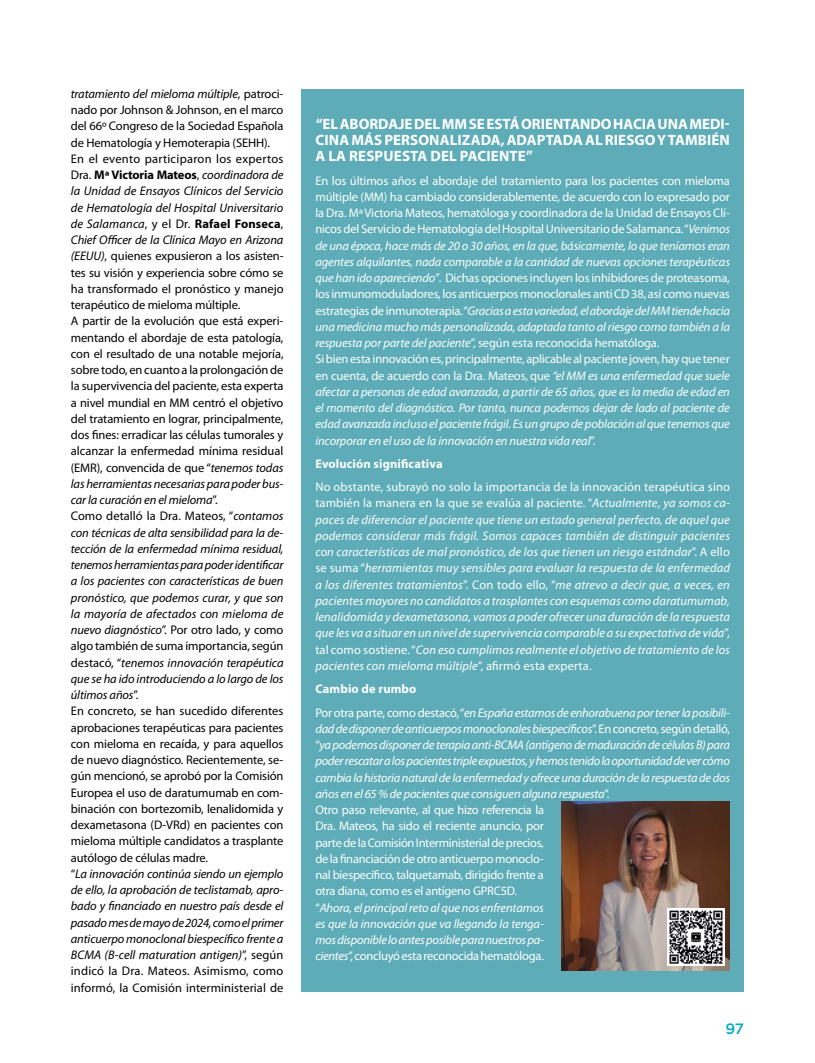
<style>
.page{position:relative;width:815px;height:1063px;background:#fff}
.page>*{position:absolute;margin:0;border:0;box-sizing:border-box;transform-origin:0 0}
.t1{font:700 15px/16.2px "Myriad Pro";letter-spacing:.005em;color:#fff;text-align:justify}
.t2{font:500 15px "Gotham";color:#00aec3}
.t3{font:italic 12.5px/16.2px "Myriad Pro";letter-spacing:-.01em;color:#fff}
.t4{font:12.5px/16.2px "Myriad Pro";letter-spacing:-.01em;color:#000}
.t5{font:700 12.5px "Myriad Pro";letter-spacing:.01em;color:#fff}
.s1{font-style:italic}
.s2{font-weight:700}
.s3{font-style:normal}
.s4{font-weight:700;font-style:normal}
</style>
<div class="page">
<div style="left:301px;top:89px;width:443px;height:903px;background:#5dacb8"></div>
<img style="left:562px;top:802px;width:168px;height:169px">
<img style="left:667px;top:908px;width:57px;height:57px">
<p class="t4" style="left:71px;top:85px;width:214px"><span class="s1">tratamiento del mieloma múltiple</span>, patroci&shy;nado por Johnson &amp; Johnson, en el marco del 66º Congreso de la Sociedad Española de Hematología y Hemoterapia (SEHH).<br>En el evento participaron los expertos Dra. <span class="s2">Mª Victoria Mateos</span>, <span class="s1">coordinadora de la Unidad de Ensayos Clínicos del Servicio de Hematología del Hospital Universitario de Salamanca</span>, y el Dr. <span class="s2">Rafael Fonseca</span>, <span class="s1">Chief Officer de la Clínica Mayo en Arizona (EEUU)</span>, quienes expusieron a los asisten&shy;tes su visión y experiencia sobre cómo se ha transformado el pronóstico y manejo terapéutico de mieloma múltiple.<br>A partir de la evolución que está experi&shy;mentando el abordaje de esta patología, con el resultado de una notable mejoría, sobre todo, en cuanto a la prolongación de la supervivencia del paciente, esta experta a nivel mundial en MM centró el objetivo del tratamiento en lograr, principalmente, dos fines: erradicar las células tumorales y alcanzar la enfermedad mínima residual (EMR), convencida de que “<span class="s1">tenemos todas las herramientas necesarias para poder bus&shy;car la curación en el mieloma</span>”.<br>Como detalló la Dra. Mateos, “<span class="s1">contamos con técnicas de alta sensibilidad para la de&shy;tección de la enfermedad mínima residual, tenemos herramientas para poder identificar a los pacientes con características de buen pronóstico, que podemos curar, y que son la mayoría de afectados con mieloma de nuevo diagnóstico</span>”. Por otro lado, y como algo también de suma importancia, según destacó, “<span class="s1">tenemos innovación terapéutica que se ha ido introduciendo a lo largo de los últimos años</span>”.<br>En concreto, se han sucedido diferentes aprobaciones terapéuticas para pacientes con mieloma en recaída, y para aquellos de nuevo diagnóstico. Recientemente, se&shy;gún mencionó, se aprobó por la Comisión Europea el uso de daratumumab en com&shy;binación con bortezomib, lenalidomida y dexametasona (D-VRd) en pacientes con mieloma múltiple candidatos a trasplante autólogo de células madre.<br>“<span class="s1">La innovación continúa siendo un ejemplo de ello, la aprobación de teclistamab, apro&shy;bado y financiado en nuestro país desde el pasado mes de mayo de 2024, como el primer anticuerpo monoclonal biespecífico frente a BCMA (B-cell maturation antigen)</span>”, según indicó la Dra. Mateos. Asimismo, como informó, la Comisión interministerial de</p>
<p class="t1" style="left:316px;top:115px;width:416px">“EL ABORDAJE DEL MM SE ESTÁ ORIENTANDO HACIA UNA MEDI-CINA MÁS PERSONALIZADA, ADAPTADA AL RIESGO Y TAMBIÉN A LA RESPUESTA DEL PACIENTE”</p>
<p class="t3" style="left:315px;top:172px;width:416px"><span class="s3">En los últimos años el abordaje del tratamiento para los pacientes con mieloma múltiple (MM) ha cambiado considerablemente, de acuerdo con lo expresado por la Dra. Mª Victoria Mateos, hematóloga y coordinadora de la Unidad de Ensayos Clí&shy;nicos del Servicio de Hematología del Hospital Universitario de Salamanca. “</span>Venimos de una época, hace más de 20 o 30 años, en la que, básicamente, lo que teníamos eran agentes alquilantes, nada comparable a la cantidad de nuevas opciones terapéuticas que han ido apareciendo”<span class="s3">. Dichas opciones incluyen los inhibidores de proteasoma, los inmunomoduladores, los anticuerpos monoclonales anti CD 38, así como nuevas estrategias de inmunoterapia. “</span>Gracias a esta variedad, el abordaje del MM tiende hacia una medicina mucho más personalizada, adaptada tanto al riesgo como también a la respuesta por parte del paciente<span class="s3">”, según esta reconocida hematóloga.<br>Si bien esta innovación es, principalmente, aplicable al paciente joven, hay que tener en cuenta, de acuerdo con la Dra. Mateos, que</span> “el MM es una enfermedad que suele afectar a personas de edad avanzada, a partir de 65 años, que es la media de edad en el momento del diagnóstico. Por tanto, nunca podemos dejar de lado al paciente de edad avanzada incluso el paciente frágil. Es un grupo de población al que tenemos que incorporar en el uso de la innovación en nuestra vida real<span class="s3">”.</span></p>
<p class="t5" style="left:315px;top:455px;width:129px">Evolución significativa</p>
<p class="t3" style="left:315px;top:479px;width:416px;text-align:justify"><span class="s3">No obstante, subrayó no solo la importancia de la innovación terapéutica sino también la manera en la que se evalúa al paciente. “</span>Actualmente<span class="s3">,</span> ya somos ca&shy;paces de diferenciar el paciente que tiene un estado general perfecto, de aquel que podemos considerar más frágil. Somos capaces también de distinguir pacientes con características de mal pronóstico, de los que tienen un riesgo estándar<span class="s3">”. A ello se suma “</span>herramientas muy sensibles para evaluar la respuesta de la enfermedad a los diferentes tratamientos<span class="s3">”. Con todo ello, “</span>me atrevo a decir que, a veces, en pacientes mayores no candidatos a trasplantes con esquemas como daratumumab, lenalidomida y dexametasona, vamos a poder ofrecer una duración de la respuesta que les va a situar en un nivel de supervivencia comparable a su expectativa de vida<span class="s3">”, tal como sostiene. “</span>Con eso cumplimos realmente el objetivo de tratamiento de los pacientes con mieloma múltiple<span class="s3">”, afirmó esta experta.</span></p>
<p class="t3" style="left:315px;top:677px;width:416px;line-height:23.4px"><span class="s4">Cambio de rumbo<br></span><span class="s3">Por otra parte, como destacó, “</span>en España estamos de enhorabuena por tener la posibili-</p>
<p class="t3" style="left:315px;top:720px;width:416px">dad de disponer de anticuerpos monoclonales biespecíficos<span class="s3">”. En concreto, según detalló, “</span>ya podemos disponer de terapia anti-BCMA (antígeno de maduración de células B) para poder rescatar a los pacientes triple expuestos, y hemos tenido la oportunidad de ver cómo cambia la historia natural de la enfermedad y ofrece una duración de la respuesta de dos años en el 65 % de pacientes que consiguen alguna respuesta<span class="s3">”.<br>Otro paso relevante, al que hizo referencia la<br>Dra. Mateos, ha sido el reciente anuncio, por<br>parte de la Comisión Interministerial de precios,<br>de la financiación de otro anticuerpo monoclo-<br>nal biespecífico, talquetamab, dirigido frente a<br>otra diana, como es el antígeno GPRC5D.<br>“</span>Ahora, el principal reto al que nos enfrentamos<br>es que la innovación que va llegando la tenga-<br>mos disponible lo antes posible para nuestros pa-<br>cientes<span class="s3">”, concluyó esta reconocida hematóloga.</span></p>
<p class="t2" style="left:725px;top:1018px;width:20px">97</p>
</div>
